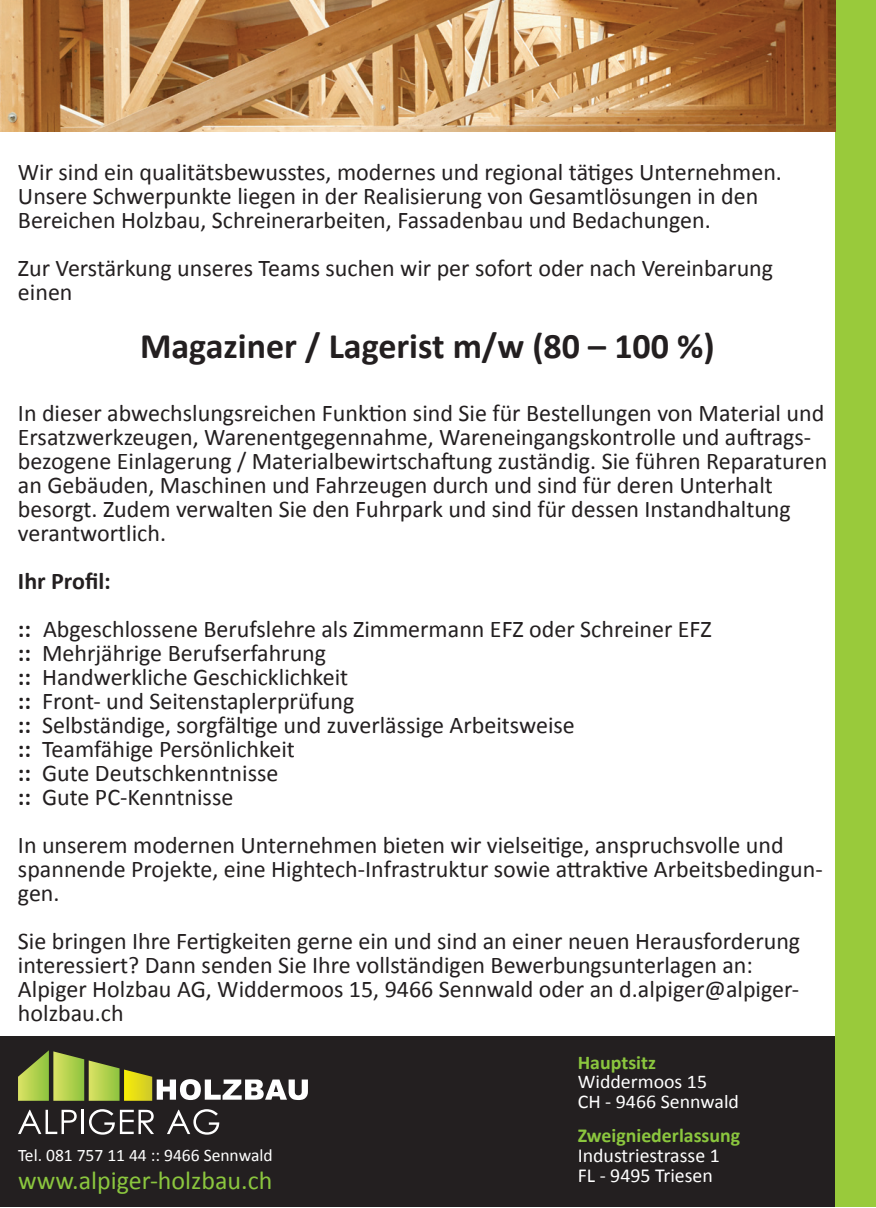
<style>
.page{position:relative;width:876px;height:1208px;background:#fff}
.page>*{position:absolute;margin:0;border:0;box-sizing:border-box;transform-origin:0 0}
.t1{font:700 36px "Calibri";color:#231f20}
.t2{font:26.1px "Calibri";color:#8bc63e}
.t3{font:24px/24px "Calibri";color:#231f20}
.t4{font:19.8px/19.8px "Calibri";color:#fff}
.t5{font:700 19.8px "Calibri";color:#8bc63e}
.t6{font:19.5px/19.5px "Calibri";color:#fff}
.t7{font:700 19.5px "Calibri";color:#8bc63e}
.t8{font:17.4px "Calibri";color:#fff}
.s1{font-weight:700}
</style>
<div class="page">
<div style="left:0;top:1036px;width:835px;height:171px;background:#231f20"></div>
<svg style="left:18px;top:1050px;width:290px;height:50px"></svg>
<svg style="left:18px;top:1109px;width:59px;height:25px"></svg>
<hr style="left:82px;top:1109px;width:2px;height:25px;background:#fff">
<svg style="left:89px;top:1109px;width:65px;height:25px"></svg>
<svg style="left:167px;top:1109px;width:52px;height:25px"></svg>
<div style="left:835px;top:0;width:41px;height:1206px;background:#99ca3b"></div>
<img style="left:1px;top:0;width:834px;height:132px">
<p class="t3" style="left:18px;top:160px;width:765px">Wir sind ein qualitätsbewusstes, modernes und regional tätiges Unternehmen.<br>Unsere Schwerpunkte liegen in der Realisierung von Gesamtlösungen in den<br>Bereichen Holzbau, Schreinerarbeiten, Fassadenbau und Bedachungen.</p>
<p class="t3" style="left:18px;top:256px;width:757px">Zur Verstärkung unseres Teams suchen wir per sofort oder nach Vereinbarung einen</p>
<h1 class="t1" style="left:140px;top:323px;width:576px">Magaziner / Lagerist m/w (80 – 100 %)</h1>
<p class="t3" style="left:18px;top:401px;width:811px">In dieser abwechslungsreichen Funktion sind Sie für Bestellungen von Material und Ersatzwerkzeugen, Warenentgegennahme, Wareneingangskontrolle und auftrags&shy;bezogene Einlagerung / Materialbewirtschaftung zuständig. Sie führen Reparaturen an Gebäuden, Maschinen und Fahrzeugen durch und sind für deren Unterhalt besorgt. Zudem verwalten Sie den Fuhrpark und sind für dessen Instandhaltung verantwortlich.</p>
<p class="t3" style="left:18px;top:557px;width:695px;line-height:48px"><span class="s1">Ihr Profil:<br>::</span> Abgeschlossene Berufslehre als Zimmermann EFZ oder Schreiner EFZ</p>
<p class="t3" style="left:18px;top:641px;width:558px"><span class="s1">::</span> Mehrjährige Berufserfahrung<br><span class="s1">::</span> Handwerkliche Geschicklichkeit<br><span class="s1">::</span> Front- und Seitenstaplerprüfung<br><span class="s1">::</span> Selbständige, sorgfältige und zuverlässige Arbeitsweise <span class="s1">::</span> Teamfähige Persönlichkeit<br><span class="s1">::</span> Gute Deutschkenntnisse<br><span class="s1">::</span> Gute PC-Kenntnisse</p>
<p class="t3" style="left:18px;top:833px;width:806px">In unserem modernen Unternehmen bieten wir vielseitige, anspruchsvolle und spannende Projekte, eine Hightech-Infrastruktur sowie attraktive Arbeitsbedingun&shy;gen.</p>
<p class="t3" style="left:18px;top:929px;width:784px">Sie bringen Ihre Fertigkeiten gerne ein und sind an einer neuen Herausforderung interessiert? Dann senden Sie Ihre vollständigen Bewerbungsunterlagen an:<br>Alpiger Holzbau AG, Widdermoos 15, 9466 Sennwald oder an d.alpiger@alpiger&shy;holzbau.ch</p>
<p class="t8" style="left:18px;top:1144px;width:256px">Tel. 081 757 11 44 :: 9466 Sennwald</p>
<p class="t2" style="left:18px;top:1163px;width:256px">www.alpiger-holzbau.ch</p>
<p class="t7" style="left:578px;top:1049px;width:80px">Hauptsitz</p>
<p class="t6" style="left:578px;top:1072px;width:163px">Widdermoos 15<br>CH - 9466 Sennwald</p>
<p class="t5" style="left:578px;top:1123px;width:164px">Zweigniederlassung</p>
<p class="t4" style="left:578px;top:1145px;width:144px">Industriestrasse 1<br>FL - 9495 Triesen</p>
</div>
